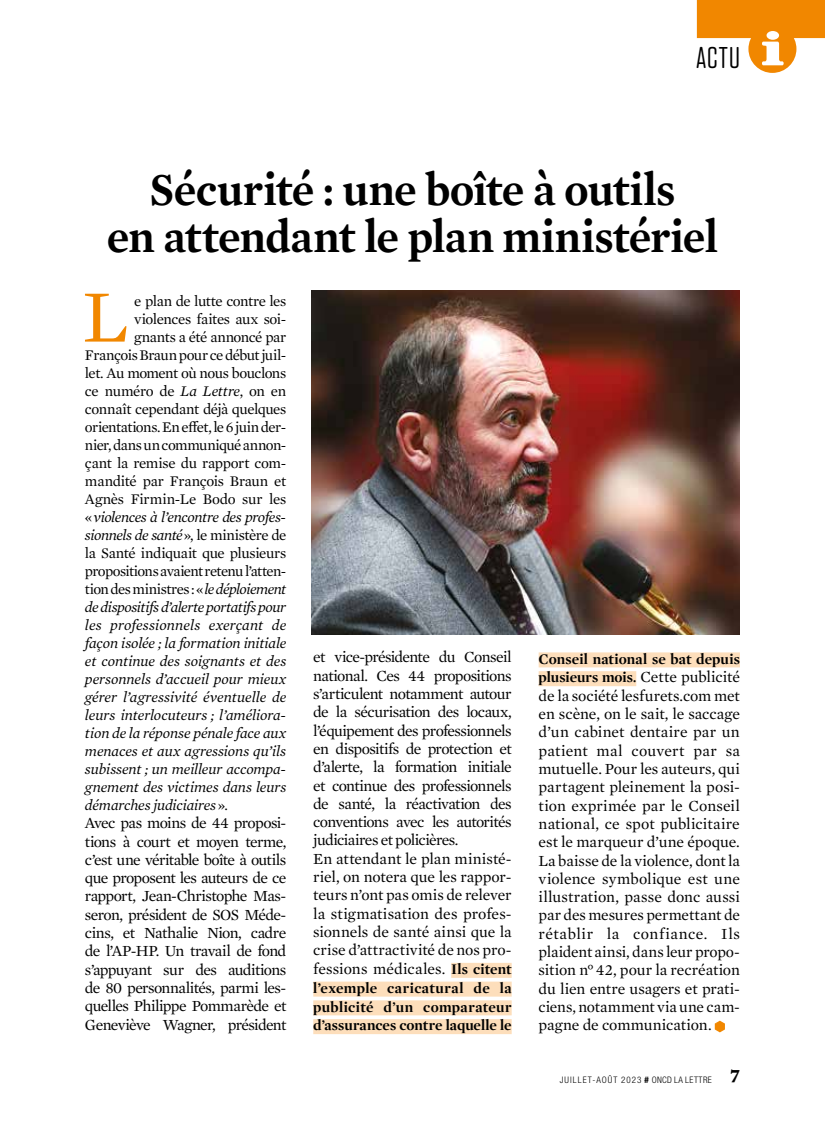
<style>
.page{position:relative;width:825px;height:1136px;background:#fff}
.page>*{position:absolute;margin:0;border:0;box-sizing:border-box;transform-origin:0 0}
.t1{font:75.15px "Mercury Text G1";color:#f18700}
.t2{font:600 46.5px/46.5px "Mercury Text G1";letter-spacing:-.02em;color:#000;text-align:center;scale:.96 1}
.t3{font:30px "Tungsten Rounded";color:#000}
.t4{font:15.75px/18.3px "Mercury Text G1";letter-spacing:-.03em;color:#000;text-align:justify}
.t5{font:15px "Mercury Text G1";letter-spacing:-.03em;color:#000}
.t6{font:italic 15px "Mercury Text G1";letter-spacing:-.01em;color:#000}
.t7{font:700 15px/18.8px "Mercury Display";letter-spacing:.005em;color:#000;text-align:justify}
.t8{font:italic 15px "Mercury Text G1";letter-spacing:-.03em;color:#000}
.t9{font:italic 15px "Mercury Text G1";letter-spacing:.01em;color:#000}
.t10{font:15px "Mercury Text G1";letter-spacing:-.01em;color:#000}
.t11{font:300 condensed 9px "Helvetica Neue LT Std";letter-spacing:.11em;color:#000}
.s1{font-style:italic}
.s2{font-style:normal}
.s3{font-family:"Mercury Display";font-weight:700;font-size:15px}
.s4{font-family:"Mercury Text G1";font-weight:400;font-size:15.75px}
.s5{font-family:"Helvetica Neue";font-weight:700;font-style:italic;font-stretch:normal}
</style>
<div class="page">
<div style="left:697px;top:0;width:128px;height:38px;background:#f18700"></div>
<div style="left:748px;top:25px;width:48px;height:48px;background:#f18700;border-radius:50%"></div>
<svg style="left:762px;top:31px;width:22px;height:34px"></svg>
<img style="left:312px;top:291px;width:428px;height:343px">
<div style="left:451px;top:962px;width:61px;height:15px;background:#fddebb"></div>
<div style="left:313px;top:981px;width:199px;height:15px;background:#fddebb"></div>
<div style="left:313px;top:1000px;width:199px;height:15px;background:#fddebb"></div>
<div style="left:313px;top:1018px;width:199px;height:15px;background:#fddebb"></div>
<div style="left:539px;top:652px;width:201px;height:15px;background:#fddebb"></div>
<div style="left:539px;top:671px;width:97px;height:15px;background:#fddebb"></div>
<svg style="left:715px;top:1020px;width:10px;height:12px"></svg>
<h3 class="t3" style="left:696px;top:42px;width:45px">ACTU</h3>
<h2 class="t2" style="left:107px;top:164px;width:638px">Sécurité : une boîte à outils<br>en attendant le plan ministériel</h2>
<h1 class="t1" style="left:82px;top:262px;width:48px">L</h1>
<p class="t5" style="left:134px;top:290px;width:154px">e plan de lutte contre les</p>
<p class="t5" style="left:134px;top:308px;width:154px">violences faites aux soi-</p>
<p class="t5" style="left:134px;top:326px;width:154px">gnants a été annoncé par</p>
<p class="t5" style="left:85px;top:344px;width:203px">François Braun pour ce début juil-</p>
<p class="t5" style="left:85px;top:362px;width:203px">let. Au moment où nous bouclons</p>
<p class="t5" style="left:85px;top:380px;width:203px">ce numéro de <span class="s1">La Lettre</span>, on en</p>
<p class="t5" style="left:85px;top:398px;width:203px">connaît cependant déjà quelques</p>
<p class="t5" style="left:85px;top:416px;width:203px">orientations. En effet, le 6 juin der-</p>
<p class="t5" style="left:85px;top:434px;width:203px">nier, dans un communiqué annon-</p>
<p class="t5" style="left:85px;top:452px;width:203px">çant la remise du rapport com-</p>
<p class="t5" style="left:85px;top:470px;width:203px">mandité par François Braun et</p>
<p class="t10" style="left:85px;top:488px;width:203px">Agnès Firmin-Le Bodo sur les</p>
<p class="t8" style="left:85px;top:506px;width:203px"><span class="s2">«</span> violences à l’encontre des profes-</p>
<p class="t8" style="left:85px;top:524px;width:203px">sionnels de santé <span class="s2">», le ministère de</span></p>
<p class="t5" style="left:85px;top:542px;width:203px">la Santé indiquait que plusieurs</p>
<p class="t5" style="left:85px;top:560px;width:203px">propositions avaient retenu l’atten-</p>
<p class="t5" style="left:85px;top:578px;width:203px">tion des ministres : « <span class="s1">le déploiement</span></p>
<p class="t8" style="left:85px;top:596px;width:203px">de dispositifs d’alerte portatifs pour</p>
<p class="t9" style="left:85px;top:614px;width:203px">les professionnels exerçant de</p>
<p class="t6" style="left:85px;top:632px;width:203px">façon isolée ; la formation initiale</p>
<p class="t6" style="left:85px;top:650px;width:203px">et continue des soignants et des</p>
<p class="t6" style="left:85px;top:668px;width:203px">personnels d’accueil pour mieux</p>
<p class="t6" style="left:85px;top:686px;width:203px">gérer l’agressivité éventuelle de</p>
<p class="t6" style="left:85px;top:704px;width:203px">leurs interlocuteurs ; l’améliora-</p>
<p class="t6" style="left:85px;top:722px;width:203px">tion de la réponse pénale face aux</p>
<p class="t6" style="left:85px;top:740px;width:203px">menaces et aux agressions qu’ils</p>
<p class="t6" style="left:85px;top:758px;width:203px">subissent ; un meilleur accompa-</p>
<p class="t6" style="left:85px;top:776px;width:203px">gnement des victimes dans leurs</p>
<p class="t6" style="left:85px;top:794px;width:145px">démarches judiciaires <span class="s2">».</span></p>
<p class="t4" style="left:85px;top:812px;width:203px">Avec pas moins de 44 proposi&shy;tions à court et moyen terme, c’est une véritable boîte à outils que proposent les auteurs de ce rapport, Jean-Christophe Mas&shy;seron, président de SOS Méde&shy;cins, et Nathalie Nion, cadre de l’AP-HP. Un travail de fond s’appuyant sur des auditions de 80 personnalités, parmi les&shy;quelles Philippe Pommarède et Geneviève Wagner, président</p>
<p class="t4" style="left:313px;top:647px;width:200px;text-align:left">et vice-présidente du Conseil national. Ces 44 propositions s’articulent notamment autour de la sécurisation des locaux, l’équipement des professionnels en dispositifs de protection et d’alerte, la formation initiale et continue des professionnels de santé, la réactivation des conventions avec les autorités judiciaires et policières.<br>En attendant le plan ministé&shy;riel, on notera que les rappor&shy;teurs n’ont pas omis de relever la stigmatisation des profes&shy;sionnels de santé ainsi que la crise d’attractivité de nos pro&shy;fessions médicales. <span class="s3">Ils citent</span></p>
<p class="t7" style="left:313px;top:977px;width:200px">l’exemple caricatural de la publicité d’un comparateur d’assurances contre laquelle le</p>
<p class="t7" style="left:539px;top:648px;width:203px">Conseil national se bat depuis plusieurs mois. <span class="s4">Cette publicité</span></p>
<p class="t4" style="left:539px;top:685px;width:203px">de la société lesfurets.com met en scène, on le sait, le saccage d’un cabinet dentaire par un patient mal couvert par sa mutuelle. Pour les auteurs, qui partagent pleinement la posi&shy;tion exprimée par le Conseil national, ce spot publicitaire est le marqueur d’une époque.<br>La baisse de la violence, dont la violence symbolique est une illustration, passe donc aussi par des mesures permettant de rétablir la confiance. Ils plaident ainsi, dans leur propo&shy;sition n° 42, pour la recréation du lien entre usagers et prati&shy;ciens, notamment via une cam&shy;pagne de communication.</p>
<p class="t11" style="left:560px;top:1074px;width:182px">JUILLET-AOÛT 2023 <span class="s5">#</span> ONCD LA LETTRE <sup>7</sup></p>
</div>
